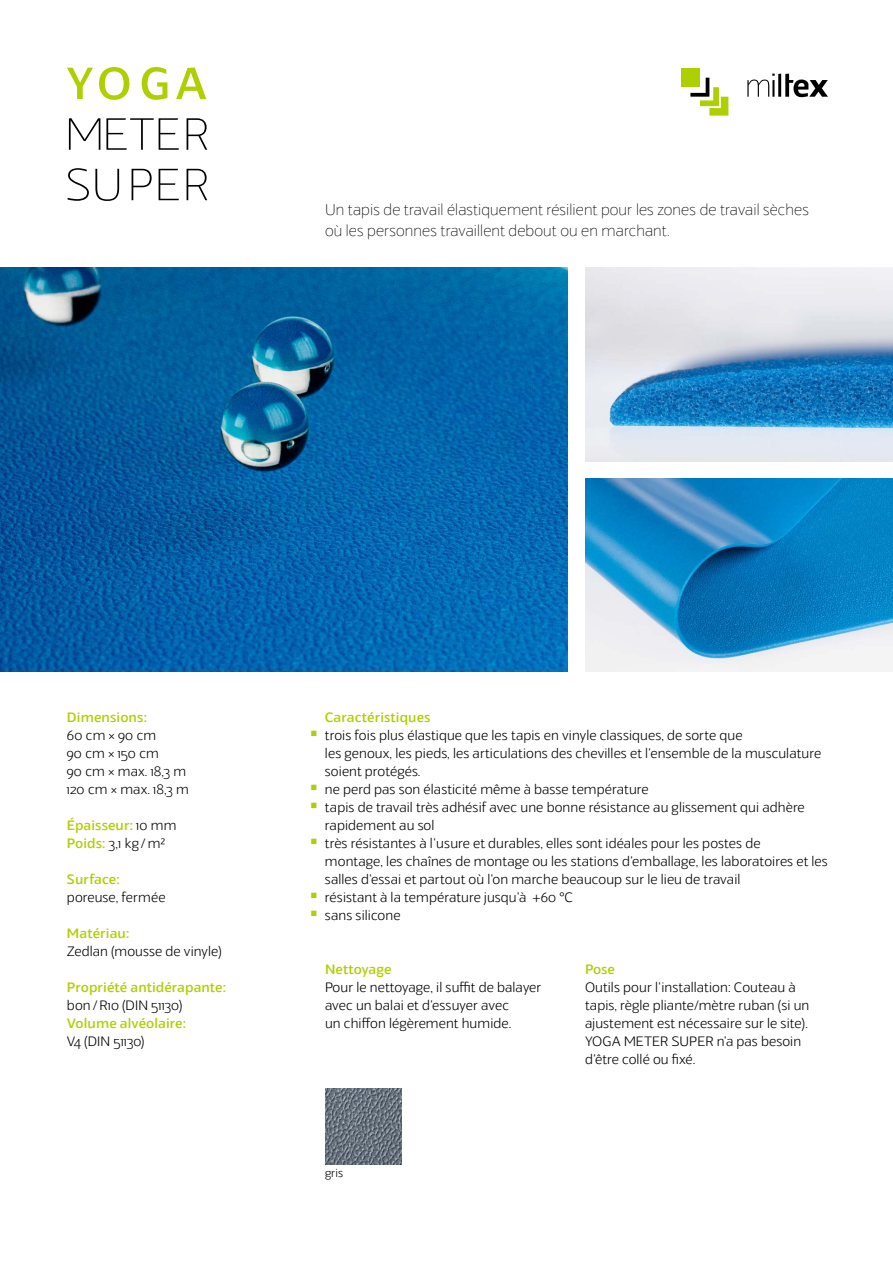
<style>
.page{position:relative;width:893px;height:1263px;background:#fff}
.page>*{position:absolute;margin:0;border:0;box-sizing:border-box;transform-origin:0 0}
.t1{font:100 15px/21px "Veotec";letter-spacing:.01em;color:#000}
.t2{font:300 13.2px/18px "Veotec";letter-spacing:.01em;color:#000}
.t3{font:500 13.2px/18px "Veotec";letter-spacing:.01em;color:#aed000}
.t4{font:300 11.25px "Veotec";color:#000}
.s1{font-weight:300;color:#000}
</style>
<div class="page">
<img style="left:325px;top:1088px;width:77px;height:76px">
<img style="left:585px;top:478px;width:308px;height:194px">
<img style="left:585px;top:268px;width:308px;height:193px">
<img style="left:0;top:268px;width:568px;height:404px">
<div style="left:681px;top:68px;width:19px;height:19px;background:#aed000"></div>
<svg style="left:690px;top:78px;width:38px;height:38px"></svg>
<svg style="left:747px;top:74px;width:28px;height:23px"></svg>
<hr style="left:778px;top:74px;width:3px;height:23px;background:#000">
<svg style="left:785px;top:74px;width:43px;height:23px"></svg>
<svg style="left:68px;top:168px;width:21px;height:33px"></svg>
<svg style="left:95px;top:169px;width:24px;height:32px"></svg>
<svg style="left:132px;top:169px;width:20px;height:31px"></svg>
<svg style="left:159px;top:169px;width:20px;height:31px"></svg>
<svg style="left:187px;top:169px;width:20px;height:31px"></svg>
<svg style="left:67px;top:68px;width:26px;height:31px"></svg>
<svg style="left:99px;top:67px;width:30px;height:33px"></svg>
<svg style="left:142px;top:67px;width:25px;height:33px"></svg>
<svg style="left:176px;top:67px;width:30px;height:32px"></svg>
<svg style="left:69px;top:118px;width:31px;height:32px"></svg>
<svg style="left:106px;top:118px;width:73px;height:32px"></svg>
<svg style="left:187px;top:118px;width:20px;height:32px"></svg>
<p class="t1" style="left:325px;top:200px;width:485px">Un tapis de travail élastiquement résilient pour les zones de travail sèches où les personnes travaillent debout ou en marchant.</p>
<p class="t3" style="left:67px;top:709px;width:81px">Dimensions:</p>
<p class="t2" style="left:67px;top:727px;width:123px">60 cm × 90 cm<br>90 cm × 150 cm<br>90 cm × max. 18,3 m<br>120 cm × max. 18,3 m</p>
<p class="t3" style="left:67px;top:817px;width:111px">Épaisseur: <span class="s1">10 mm<br></span>Poids: <span class="s1">3,1 kg /m²</span></p>
<p class="t3" style="left:67px;top:871px;width:54px">Surface:</p>
<p class="t2" style="left:67px;top:889px;width:100px">poreuse, fermée</p>
<p class="t3" style="left:67px;top:925px;width:64px">Matériau:</p>
<p class="t2" style="left:67px;top:943px;width:156px">Zedlan (mousse de vinyle)</p>
<p class="t3" style="left:67px;top:979px;width:161px">Propriété antidérapante:</p>
<p class="t2" style="left:67px;top:997px;width:117px">bon/R10 (DIN 51130)</p>
<p class="t3" style="left:67px;top:1015px;width:120px">Volume alvéolaire:</p>
<p class="t2" style="left:67px;top:1033px;width:79px">V4 (DIN 51130)</p>
<p class="t3" style="left:325px;top:709px;width:107px">Caractéristiques</p>
<p class="t2" style="left:325px;top:727px;width:504px">trois fois plus élastique que les tapis en vinyle classiques, de sorte que<br>les -genoux, les pieds, les articulations des chevilles et l‘ensemble de la musculature soient protégés.<br>ne perd pas son élasticité même à basse température<br>tapis de travail très adhésif avec une bonne résistance au glissement qui adhère rapidement au sol<br>très résistantes à l‘usure et durables, elles sont idéales pour les postes de<br>montage, les chaînes de montage ou les stations d‘emballage, les laboratoires et les salles d‘essai et partout où l‘on marche beaucoup sur le lieu de travail<br>résistant à la température jusqu‘à +60 °C<br>sans silicone</p>
<p class="t3" style="left:325px;top:961px;width:68px">Nettoyage</p>
<p class="t2" style="left:325px;top:979px;width:218px">Pour le nettoyage, il suffit de balayer avec un balai et d‘essuyer avec<br>un -chiffon légèrement humide.</p>
<p class="t4" style="left:325px;top:1166px;width:20px">gris</p>
<p class="t3" style="left:585px;top:961px;width:31px">Pose</p>
<p class="t2" style="left:585px;top:979px;width:226px">Outils pour l‘installation: Couteau à tapis, règle pliante/mètre ruban (si un ajustement est nécessaire sur le site).<br>YOGA METER SUPER n‘a pas besoin d‘être collé ou fixé.</p>
</div>
